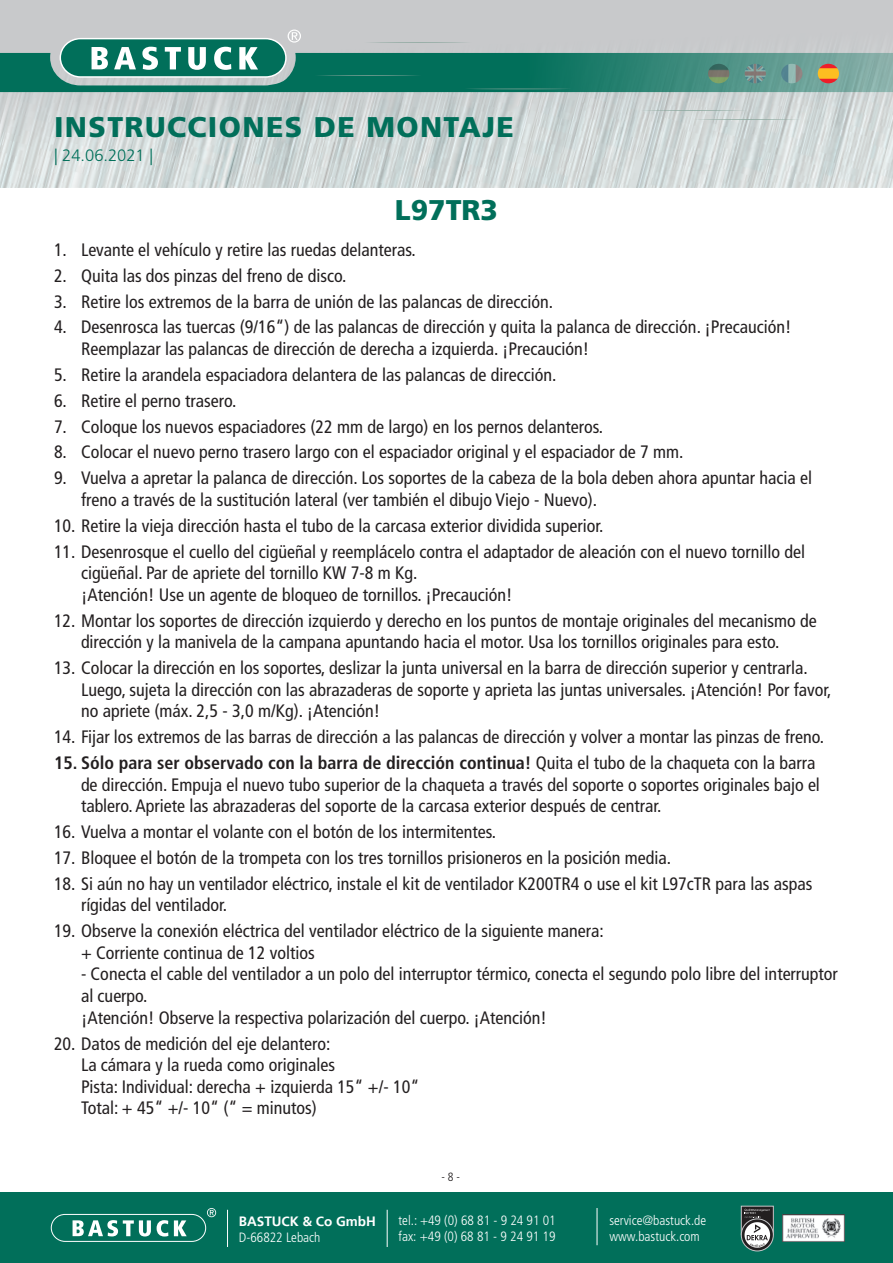
<style>
.page{position:relative;width:893px;height:1263px;background:#fff}
.page>*{position:absolute;margin:0;border:0;box-sizing:border-box;transform-origin:0 0}
.t1{font:900 28.5px "Frutiger LT Std";letter-spacing:.05em;color:#016f5a}
.t2{font:condensed 18px/21.6px "Frutiger LT Std";color:#231f20}
.t3{font:300 16.5px "Frutiger LT Std";color:#016f5a}
.t4{font:300 condensed 13.5px/16.2px "Frutiger LT Std";color:#fff}
.t5{font:700 13.5px "Frutiger";color:#fff}
.t6{font:300 condensed 12px "Frutiger LT Std";color:#231f20}
.s1{font-weight:700}
</style>
<div class="page">
<img style="left:0;top:0;width:893px;height:187px">
<svg style="left:640px;top:110px;width:107px;height:1px"></svg>
<svg style="left:694px;top:119px;width:107px;height:1px"></svg>
<svg style="left:0;top:30px;width:893px;height:62px;background:#649e94"></svg>
<div style="left:0;top:1191px;width:893px;height:72px;background:#016f5a"></div>
<div style="left:51px;top:1214px;width:155px;height:28px;border:1px solid #fff;border-radius:14px"></div>
<svg style="left:207px;top:1208px;width:9px;height:9px"></svg>
<svg style="left:73px;top:1220px;width:78px;height:16px"></svg>
<svg style="left:157px;top:1220px;width:11px;height:16px"></svg>
<svg style="left:174px;top:1220px;width:13px;height:16px"></svg>
<hr style="left:227px;top:1210px;width:1px;height:37px;background:#fff">
<hr style="left:387px;top:1210px;width:1px;height:37px;background:#fff">
<hr style="left:597px;top:1208px;width:1px;height:37px;background:#fff">
<div style="left:741px;top:1206px;width:32px;height:29px;background:#231f20"></div>
<div style="left:741px;top:1206px;width:32px;height:29px;border:1px solid #c7c8ca"></div>
<svg style="left:741px;top:1219px;width:32px;height:32px"></svg>
<div style="left:741px;top:1219px;width:32px;height:32px;border:1px solid #c7c8ca;border-radius:50%"></div>
<svg style="left:744px;top:1209px;width:26px;height:39px"></svg>
<img style="left:783px;top:1215px;width:62px;height:26px">
<img style="left:708px;top:64px;width:21px;height:19px">
<img style="left:745px;top:64px;width:21px;height:19px">
<img style="left:781px;top:64px;width:21px;height:19px">
<img style="left:818px;top:64px;width:21px;height:19px">
<h1 class="t1" style="left:54px;top:110px;width:461px">INSTRUCCIONES DE MONTAJE</h1>
<p class="t3" style="left:54px;top:146px;width:101px">| 24.06.2021 |</p>
<h1 class="t1" style="left:395px;top:193px;width:105px">L97TR3</h1>
<p class="t2" style="left:54px;top:239px;width:363px">1. Levante el vehículo y retire las ruedas delanteras.</p>
<p class="t2" style="left:54px;top:265px;width:294px">2. Quita las dos pinzas del freno de disco.</p>
<p class="t2" style="left:54px;top:291px;width:501px">3. Retire los extremos de la barra de unión de las palancas de dirección.</p>
<p class="t2" style="left:81px;top:316px;width:712px;text-indent:-27px">4. Desenrosca las tuercas (9/16“) de las palancas de dirección y quita la palanca de dirección. ¡Precaución!<br>Reemplazar las palancas de dirección de derecha a izquierda. ¡Precaución!</p>
<p class="t2" style="left:54px;top:364px;width:504px">5. Retire la arandela espaciadora delantera de las palancas de dirección.</p>
<p class="t2" style="left:54px;top:390px;width:184px">6. Retire el perno trasero.</p>
<p class="t2" style="left:54px;top:416px;width:551px">7. Coloque los nuevos espaciadores (22 mm de largo) en los pernos delanteros.</p>
<p class="t2" style="left:54px;top:441px;width:631px">8. Colocar el nuevo perno trasero largo con el espaciador original y el espaciador de 7 mm.</p>
<p class="t2" style="left:81px;top:467px;width:732px;text-indent:-27px">9. Vuelva a apretar la palanca de dirección. Los soportes de la cabeza de la bola deben ahora apuntar hacia el freno a través de la sustitución lateral (ver también el dibujo Viejo - Nuevo).</p>
<p class="t2" style="left:54px;top:515px;width:551px">10. Retire la vieja dirección hasta el tubo de la carcasa exterior dividida superior.</p>
<p class="t2" style="left:81px;top:541px;width:725px;text-indent:-27px">11. Desenrosque el cuello del cigüeñal y reemplácelo contra el adaptador de aleación con el nuevo tornillo del cigüeñal. Par de apriete del tornillo KW 7-8 m Kg.<br>¡Atención! Use un agente de bloqueo de tornillos. ¡Precaución!</p>
<p class="t2" style="left:54px;top:610px;width:764px;text-align:center">12. Montar los soportes de dirección izquierdo y derecho en los puntos de montaje originales del mecanismo de dirección y la manivela de la campana apuntando hacia el motor. Usa los tornillos originales para esto.</p>
<p class="t2" style="left:81px;top:657px;width:752px;text-indent:-27px">13. Colocar la dirección en los soportes, deslizar la junta universal en la barra de dirección superior y centrarla.<br>Luego, sujeta la dirección con las abrazaderas de soporte y aprieta las juntas universales. ¡Atención! Por favor, no apriete (máx. 2,5 - 3,0 m/Kg). ¡Atención!</p>
<p class="t2" style="left:54px;top:726px;width:772px">14. Fijar los extremos de las barras de dirección a las palancas de dirección y volver a montar las pinzas de freno.</p>
<p class="t2" style="left:81px;top:752px;width:740px;text-indent:-27px"><span class="s1">15. Sólo para ser observado con la barra de dirección continua!</span> Quita el tubo de la chaqueta con la barra de dirección. Empuja el nuevo tubo superior de la chaqueta a través del soporte o soportes originales bajo el tablero. Apriete las abrazaderas del soporte de la carcasa exterior después de centrar.</p>
<p class="t2" style="left:54px;top:821px;width:444px">16. Vuelva a montar el volante con el botón de los intermitentes.</p>
<p class="t2" style="left:54px;top:847px;width:619px">17. Bloquee el botón de la trompeta con los tres tornillos prisioneros en la posición media.</p>
<p class="t2" style="left:81px;top:873px;width:733px;text-indent:-27px">18. Si aún no hay un ventilador eléctrico, instale el kit de ventilador K200TR4 o use el kit L97cTR para las aspas rígidas del ventilador.</p>
<p class="t2" style="left:81px;top:920px;width:524px;text-indent:-27px">19. Observe la conexión eléctrica del ventilador eléctrico de la siguiente manera: + Corriente continua de 12 voltios</p>
<p class="t2" style="left:81px;top:963px;width:758px">- Conecta el cable del ventilador a un polo del interruptor térmico, conecta el segundo polo libre del interruptor al cuerpo.<br>¡Atención! Observe la respectiva polarización del cuerpo. ¡Atención!</p>
<p class="t2" style="left:81px;top:1032px;width:340px;text-indent:-27px">20. Datos de medición del eje delantero:<br>La cámara y la rueda como originales<br>Pista: Individual: derecha + izquierda 15“ +/- 10“ Total: + 45“ +/- 10“ (“ = minutos)</p>
<p class="t5" style="left:239px;top:1213px;width:138px">BASTUCK &amp; Co GmbH</p>
<p class="t4" style="left:239px;top:1229px;width:83px">D-66822 Lebach</p>
<p class="t6" style="left:441px;top:1170px;width:20px">- 8 -</p>
<p class="t4" style="left:399px;top:1212px;width:159px">tel.: +49 (0) 68 81 - 9 24 91 01 fax: +49 (0) 68 81 - 9 24 91 19</p>
<p class="t4" style="left:609px;top:1212px;width:98px">service@bastuck.de www.bastuck.com</p>
</div>
